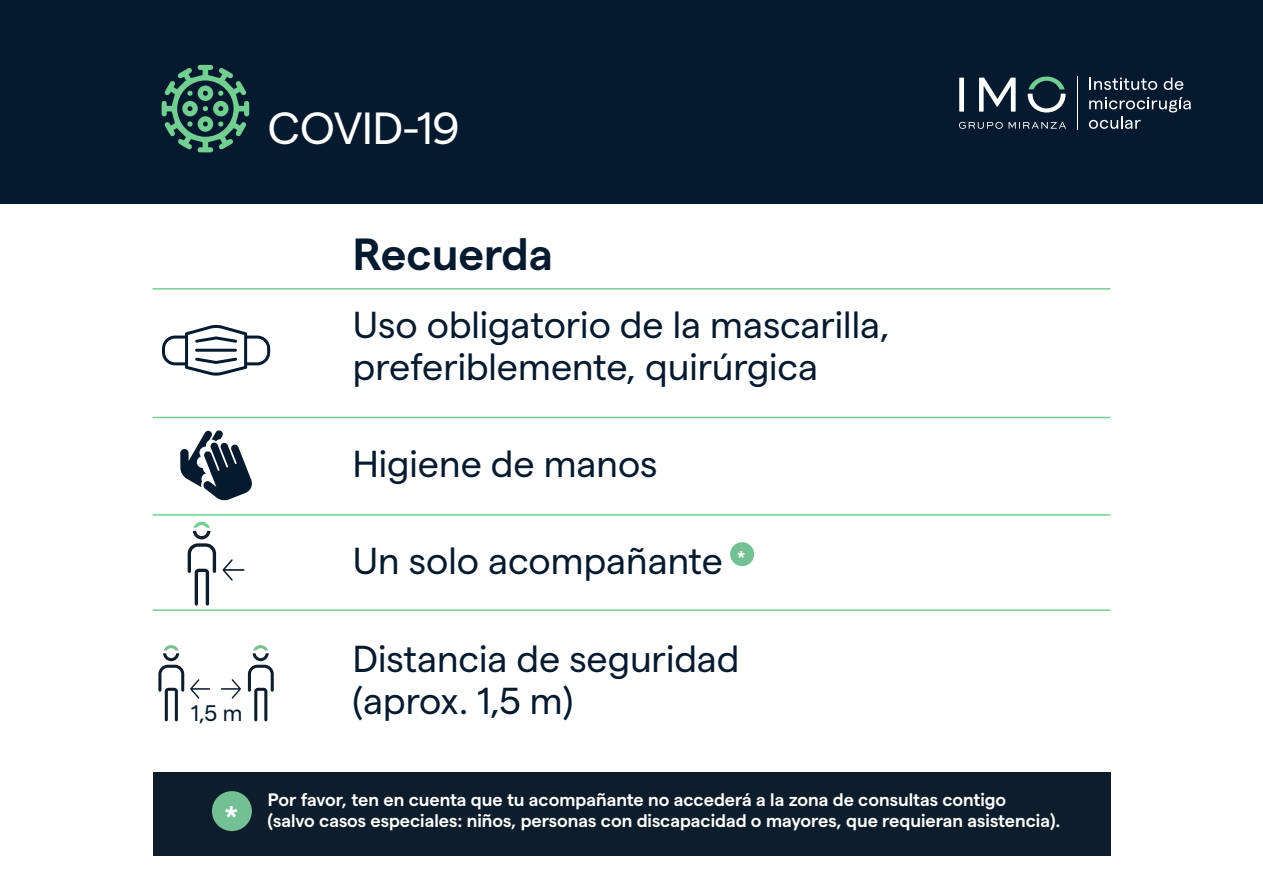
<style>
.page{position:relative;width:1263px;height:893px;background:#fff}
.page>*{position:absolute;margin:0;border:0;box-sizing:border-box;transform-origin:0 0}
.t1{font:600 45px "Matter";color:#051a2e}
.t2{font:45px "Matter";color:#fff}
.t3{font:37.5px/42px "Matter";color:#051a2e}
.t4{font:22.5px "Matter";color:#051a2e}
.t5{font:600 18px/21.6px "Matter";color:#fff;text-align:center}
.t6{font:600 17.1px "Matter";color:#fff}
.s1{font-size:28.5px}
</style>
<div class="page">
<div style="left:0;top:0;width:1263px;height:204px;background:#051a2e"></div>
<svg style="left:1028px;top:77px;width:37px;height:36px"></svg>
<svg style="left:979px;top:78px;width:37px;height:34px"></svg>
<div style="left:959px;top:78px;width:5px;height:34px;background:#fff"></div>
<svg style="left:1089px;top:77px;width:68px;height:13px"></svg>
<svg style="left:1164px;top:78px;width:19px;height:12px"></svg>
<svg style="left:1089px;top:97px;width:102px;height:32px"></svg>
<svg style="left:959px;top:122px;width:107px;height:7px"></svg>
<hr style="left:1077px;top:77px;width:1px;height:53px;background:#fff">
<svg style="left:180px;top:430px;width:72px;height:71px"></svg>
<svg style="left:162px;top:325px;width:108px;height:51px"></svg>
<svg style="left:222px;top:559px;width:23px;height:22px"></svg>
<svg style="left:188px;top:522px;width:28px;height:84px"></svg>
<svg style="left:162px;top:65px;width:87px;height:87px"></svg>
<hr style="left:153px;top:417px;width:957px;height:1px;background:#73cf91">
<hr style="left:153px;top:288px;width:957px;height:2px;background:#73cf91">
<hr style="left:153px;top:514px;width:957px;height:2px;background:#73cf91">
<hr style="left:153px;top:609px;width:957px;height:2px;background:#73cf91">
<svg style="left:190px;top:679px;width:20px;height:20px"></svg>
<svg style="left:221px;top:679px;width:20px;height:20px"></svg>
<svg style="left:158px;top:645px;width:26px;height:76px"></svg>
<svg style="left:248px;top:645px;width:26px;height:76px"></svg>
<div style="left:153px;top:772px;width:957px;height:84px;background:#0d1d2c"></div>
<div style="left:212px;top:791px;width:40px;height:40px;background:#74c095;border-radius:50%"></div>
<div style="left:730px;top:542px;width:24px;height:24px;background:#74c095;border-radius:50%"></div>
<h1 class="t2" style="left:268px;top:110px;width:193px">COVID-19</h1>
<h1 class="t1" style="left:353px;top:229px;width:201px">Recuerda</h1>
<h2 class="t3" style="left:353px;top:306px;width:538px">Uso obligatorio de la mascarilla, preferiblemente, quirúrgica</h2>
<p class="t4" style="left:191px;top:704px;width:53px">1,5 m</p>
<h2 class="t3" style="left:353px;top:445px;width:306px">Higiene de manos</h2>
<h2 class="t3" style="left:353px;top:542px;width:372px">Un solo acompañante</h2>
<p class="t6" style="left:737px;top:547px;width:10px">*</p>
<h2 class="t3" style="left:353px;top:640px;width:388px">Distancia de seguridad (aprox. 1,5 m)</h2>
<p class="t5" style="left:224px;top:788px;width:837px">Por favor, ten en cuenta que tu acompañante no accederá a la zona de consultas contigo<br><span class="s1">*</span> (salvo casos especiales: niños, personas con discapacidad o mayores, que requieran asistencia).</p>
</div>
